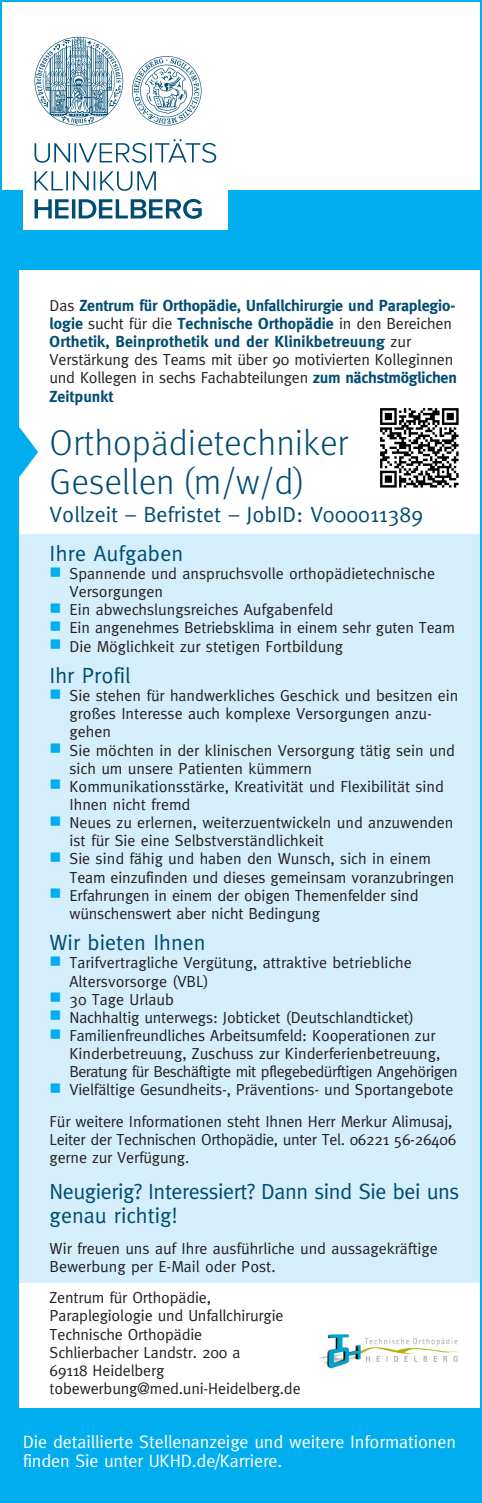
<style>
.page{position:relative;width:482px;height:1503px;background:#fff}
.page>*{position:absolute;margin:0;border:0;box-sizing:border-box;transform-origin:0 0}
.t1{font:300 36px/39.2px "Meta";color:#004c72}
.t2{font:22px/39.2px "Meta";color:#004c72}
.t3{font:22px/23.2px "Meta";letter-spacing:-.02em;color:#004c72}
.t4{font:18px/19px "Meta";letter-spacing:-.005em;color:#fff}
.t5{font:16px/18.2px "Meta";color:#231f20}
.t6{font:700 16px/18.2px "Meta";color:#004c72}
.t7{font:16px/18.2px "Meta";letter-spacing:-.02em;color:#231f20}
.s1{font-weight:400;color:#231f20}
.s2{color:#00aeef}
</style>
<div class="page">
<div style="left:0;top:190px;width:482px;height:1312px;background:#00aeef"></div>
<div style="left:20px;top:270px;width:462px;height:1138px;background:#fff"></div>
<svg style="left:20px;top:428px;width:18px;height:48px"></svg>
<div style="left:20px;top:534px;width:462px;height:748px;background:#d4effb"></div>
<div style="left:23px;top:26px;width:204px;height:204px;background:#fff"></div>
<svg style="left:35px;top:199px;width:167px;height:20px"></svg>
<svg style="left:35px;top:171px;width:121px;height:20px"></svg>
<svg style="left:35px;top:139px;width:181px;height:24px"></svg>
<svg style="left:132px;top:56px;width:69px;height:69px"></svg>
<svg style="left:35px;top:37px;width:88px;height:88px"></svg>
<img style="left:319px;top:1334px;width:139px;height:35px">
<img style="left:380px;top:408px;width:79px;height:80px">
<p class="t6" style="left:50px;top:296px;width:409px"><span class="s1">Das</span> Zentrum für Orthopädie, Unfallchirurgie und Paraplegio&shy;logie <span class="s1">sucht für die</span> Technische Orthopädie <span class="s1">in den Bereichen </span>Orthetik, Beinprothetik und der Klinikbetreuung <span class="s1">zur Verstärkung des Teams mit über 90 motivierten Kolleginnen und Kollegen in sechs Fachabteilungen</span> zum nächstmöglichen Zeitpunkt</p>
<h1 class="t1" style="left:50px;top:422px;width:300px">Orthopädietechniker<br>Gesellen (m/w/d)</h1>
<h2 class="t2" style="left:50px;top:494px;width:375px">Vollzeit – Befristet – JobID: V000011389<br>Ihre Aufgaben</h2>
<p class="t5" style="left:69px;top:564px;width:367px;text-indent:-20px"><span class="s2">■</span> Spannende und anspruchsvolle orthopädietechnische<br>Versorgungen</p>
<p class="t5" style="left:50px;top:600px;width:285px"><span class="s2">■</span> Ein abwechslungsreiches Aufgabenfeld</p>
<p class="t5" style="left:50px;top:618px;width:407px"><span class="s2">■</span> Ein angenehmes Betriebsklima in einem sehr guten Team</p>
<p class="t5" style="left:50px;top:636px;width:295px"><span class="s2">■</span> Die Möglichkeit zur stetigen Fortbildung</p>
<h2 class="t2" style="left:50px;top:655px;width:83px">Ihr Profil</h2>
<p class="t5" style="left:69px;top:686px;width:390px;text-indent:-20px"><span class="s2">■</span> Sie stehen für handwerkliches Geschick und besitzen ein großes Interesse auch komplexe Versorgungen anzu&shy;gehen</p>
<p class="t5" style="left:69px;top:740px;width:387px;text-indent:-20px"><span class="s2">■</span> Sie möchten in der klinischen Versorgung tätig sein und sich um unsere Patienten kümmern</p>
<p class="t5" style="left:69px;top:777px;width:376px;text-indent:-20px"><span class="s2">■</span> Kommunikationsstärke, Kreativität und Flexibilität sind<br>Ihnen nicht fremd</p>
<p class="t5" style="left:69px;top:813px;width:385px;text-indent:-20px"><span class="s2">■</span> Neues zu erlernen, weiterzuentwickeln und anzuwenden ist für Sie eine Selbstverständlichkeit</p>
<p class="t5" style="left:69px;top:849px;width:386px;text-indent:-20px"><span class="s2">■</span> Sie sind fähig und haben den Wunsch, sich in einem<br>Team einzufinden und dieses gemeinsam voranzubringen</p>
<p class="t5" style="left:69px;top:886px;width:351px;text-indent:-20px"><span class="s2">■</span> Erfahrungen in einem der obigen Themenfelder sind wünschenswert aber nicht Bedingung</p>
<h2 class="t2" style="left:50px;top:922px;width:157px">Wir bieten Ihnen</h2>
<p class="t5" style="left:69px;top:953px;width:344px;text-indent:-20px"><span class="s2">■</span> Tarifvertragliche Vergütung, attraktive betriebliche<br>Altersvorsorge (VBL)</p>
<p class="t5" style="left:50px;top:989px;width:126px"><span class="s2">■</span> 30 Tage Urlaub</p>
<p class="t5" style="left:50px;top:1008px;width:366px"><span class="s2">■</span> Nachhaltig unterwegs: Jobticket (Deutschlandticket)</p>
<p class="t5" style="left:69px;top:1026px;width:390px;text-indent:-20px"><span class="s2">■</span> Familienfreundliches Arbeitsumfeld: Kooperationen zur<br>Kinderbetreuung, Zuschuss zur Kinderferienbetreuung,<br>Beratung für Beschäftigte mit pflegebedürftigen Angehörigen</p>
<p class="t5" style="left:50px;top:1074px;width:405px;line-height:31.2px"><span class="s2">■</span> Vielfältige Gesundheits-, Präventions- und Sportangebote<br>Für weitere Informationen steht Ihnen Herr Merkur Alimusaj,</p>
<p class="t7" style="left:50px;top:1130px;width:408px">Leiter der Technischen Orthopädie, unter Tel. 06221 56-26406 gerne zur Verfügung.</p>
<h2 class="t3" style="left:50px;top:1179px;width:411px">Neugierig? Interessiert? Dann sind Sie bei uns genau richtig!</h2>
<p class="t5" style="left:50px;top:1238px;width:390px">Wir freuen uns auf Ihre ausführliche und aussagekräftige<br>Bewerbung per E-Mail oder Post.</p>
<p class="t5" style="left:50px;top:1288px;width:252px">Zentrum für Orthopädie,<br>Paraplegiologie und Unfallchirurgie<br>Technische Orthopädie<br>Schlierbacher Landstr. 200 a<br>69118 Heidelberg tobewerbung@med.uni-Heidelberg.de</p>
<p class="t4" style="left:23px;top:1431px;width:435px">Die detaillierte Stellenanzeige und weitere Informationen finden Sie unter UKHD.de/Karriere.</p>
</div>
